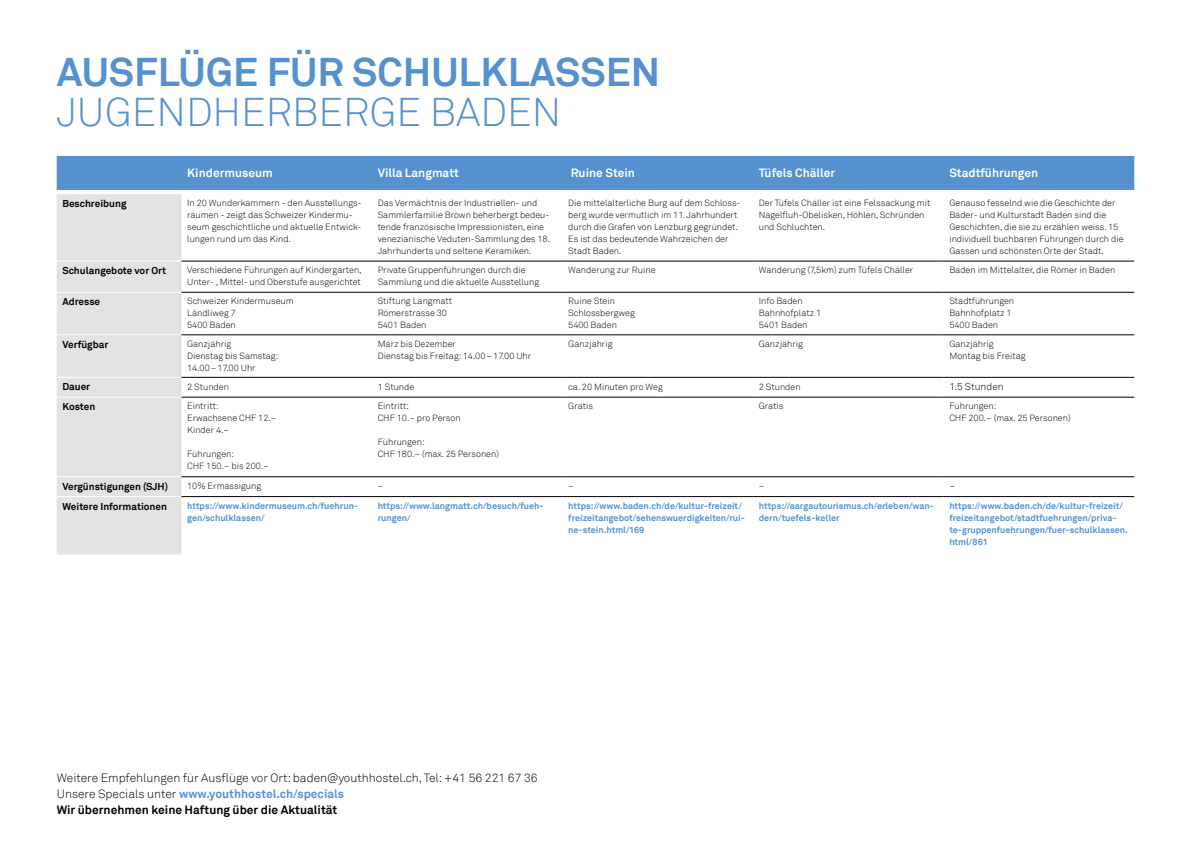
<style>
.page{position:relative;width:1191px;height:842px;background:#fff}
.page>*{position:absolute;margin:0;border:0;box-sizing:border-box;transform-origin:0 0}
.t1{font:700 40px "Akkurat";color:#5491ce}
.t2{font:300 40px "Akkurat";color:#5491ce}
.t3{font:300 12px/16px "Akkurat";color:#000}
.t4{font:700 12px "Akkurat";color:#fff}
.t5{font:700 10px "Akkurat";color:#000}
.t6{font:300 10px "Akkurat";color:#000}
.t7{font:300 9px/12px "Akkurat";color:#000}
.t8{font:700 9px/12px "Akkurat";color:#5491ce}
.s1{font-weight:700;color:#5491ce}
.s2{font-weight:700}
</style>
<div class="page">
<div style="left:57px;top:156px;width:1077px;height:34px;background:#5491ce"></div>
<div style="left:57px;top:194px;width:124px;height:360px;background:#e3e3e3"></div>
<hr style="left:57px;top:261px;width:124px;height:1px;background:#fff">
<hr style="left:57px;top:292px;width:124px;height:1px;background:#fff">
<hr style="left:57px;top:335px;width:124px;height:1px;background:#fff">
<hr style="left:57px;top:377px;width:124px;height:1px;background:#fff">
<hr style="left:57px;top:397px;width:124px;height:1px;background:#fff">
<hr style="left:57px;top:477px;width:124px;height:1px;background:#fff">
<hr style="left:57px;top:496px;width:124px;height:1px;background:#fff">
<hr style="left:181px;top:261px;width:191px;height:1px;background:#000">
<hr style="left:372px;top:261px;width:190px;height:1px;background:#000">
<hr style="left:562px;top:261px;width:191px;height:1px;background:#000">
<hr style="left:753px;top:261px;width:190px;height:1px;background:#000">
<hr style="left:943px;top:261px;width:191px;height:1px;background:#000">
<hr style="left:181px;top:292px;width:191px;height:1px;background:#000">
<hr style="left:372px;top:292px;width:190px;height:1px;background:#000">
<hr style="left:562px;top:292px;width:191px;height:1px;background:#000">
<hr style="left:753px;top:292px;width:190px;height:1px;background:#000">
<hr style="left:943px;top:292px;width:191px;height:1px;background:#000">
<hr style="left:181px;top:335px;width:191px;height:1px;background:#000">
<hr style="left:372px;top:335px;width:190px;height:1px;background:#000">
<hr style="left:562px;top:335px;width:191px;height:1px;background:#000">
<hr style="left:753px;top:335px;width:190px;height:1px;background:#000">
<hr style="left:943px;top:335px;width:191px;height:1px;background:#000">
<hr style="left:181px;top:377px;width:191px;height:1px;background:#000">
<hr style="left:372px;top:377px;width:190px;height:1px;background:#000">
<hr style="left:562px;top:377px;width:191px;height:1px;background:#000">
<hr style="left:753px;top:377px;width:190px;height:1px;background:#000">
<hr style="left:943px;top:377px;width:191px;height:1px;background:#000">
<hr style="left:181px;top:397px;width:191px;height:1px;background:#000">
<hr style="left:372px;top:397px;width:190px;height:1px;background:#000">
<hr style="left:562px;top:397px;width:191px;height:1px;background:#000">
<hr style="left:753px;top:397px;width:190px;height:1px;background:#000">
<hr style="left:943px;top:397px;width:191px;height:1px;background:#000">
<hr style="left:181px;top:477px;width:191px;height:1px;background:#000">
<hr style="left:372px;top:477px;width:190px;height:1px;background:#000">
<hr style="left:562px;top:477px;width:191px;height:1px;background:#000">
<hr style="left:753px;top:477px;width:190px;height:1px;background:#000">
<hr style="left:943px;top:477px;width:191px;height:1px;background:#000">
<hr style="left:181px;top:496px;width:191px;height:1px;background:#000">
<hr style="left:372px;top:496px;width:190px;height:1px;background:#000">
<hr style="left:562px;top:496px;width:191px;height:1px;background:#000">
<hr style="left:753px;top:496px;width:190px;height:1px;background:#000">
<hr style="left:943px;top:496px;width:191px;height:1px;background:#000">
<h1 class="t1" style="left:57px;top:46px;width:605px">AUSFLÜGE FÜR SCHULKLASSEN</h1>
<h1 class="t2" style="left:57px;top:88px;width:506px">JUGENDHERBERGE BADEN</h1>
<h2 class="t4" style="left:187px;top:165px;width:87px">Kindermuseum</h2>
<h2 class="t4" style="left:378px;top:165px;width:83px">Villa Langmatt</h2>
<h2 class="t4" style="left:571px;top:165px;width:66px">Ruine Stein</h2>
<h2 class="t4" style="left:759px;top:165px;width:78px">Tüfels Chäller</h2>
<h2 class="t4" style="left:949px;top:165px;width:90px">Stadtführungen</h2>
<p class="t5" style="left:62px;top:197px;width:66px">Beschreibung</p>
<p class="t7" style="left:187px;top:197px;width:176px">In 20 Wunderkammern - den Ausstellungs&shy;räumen - zeigt das Schweizer Kindermu&shy;seum geschichtliche und aktuelle Entwick&shy;lungen rund um das Kind.</p>
<p class="t7" style="left:378px;top:197px;width:174px">Das Vermächtnis der Industriellen- und Sammlerfamilie Brown beherbergt bedeu&shy;tende französische Impressionisten, eine venezianische Veduten-Sammlung des 18.<br>Jahrhunderts und seltene Keramiken.</p>
<p class="t7" style="left:568px;top:197px;width:174px">Die mittelalterliche Burg auf dem Schloss&shy;berg wurde vermutlich im 11. Jahrhundert durch die Grafen von Lenzburg gegründet.<br>Es ist das bedeutende Wahrzeichen der Stadt Baden.</p>
<p class="t7" style="left:759px;top:197px;width:173px">Der Tüfels Chäller ist eine Felssackung mit<br>Nagelfluh-Obelisken, Höhlen, Schründen und Schluchten.</p>
<p class="t7" style="left:949px;top:197px;width:176px">Genauso fesselnd wie die Geschichte der Bäder- und Kulturstadt Baden sind die Geschichten, die sie zu erzählen weiss. 15 individuell buchbaren Führungen durch die Gassen und schönsten Orte der Stadt.</p>
<p class="t5" style="left:62px;top:264px;width:105px">Schulangebote vor Ort</p>
<p class="t7" style="left:187px;top:264px;width:176px">Verschiedene Führungen auf Kindergarten,<br>Unter- , Mittel- und Oberstufe ausgerichtet</p>
<p class="t7" style="left:378px;top:264px;width:163px">Private Gruppenführungen durch die<br>Sammlung und die aktuelle Ausstellung</p>
<p class="t7" style="left:568px;top:264px;width:89px">Wanderung zur Ruine</p>
<p class="t7" style="left:759px;top:264px;width:156px">Wanderung (7,5km) zum Tüfels Chäller</p>
<p class="t7" style="left:949px;top:264px;width:167px">Baden im Mittelalter, die Römer in Baden</p>
<p class="t5" style="left:62px;top:295px;width:39px">Adresse</p>
<p class="t7" style="left:187px;top:295px;width:108px">Schweizer Kindermuseum<br>Ländliweg 7<br>5400 Baden</p>
<p class="t7" style="left:378px;top:295px;width:76px">Stiftung Langmatt<br>Römerstrasse 30<br>5401 Baden</p>
<p class="t7" style="left:568px;top:295px;width:68px">Ruine Stein<br>Schlossbergweg<br>5400 Baden</p>
<p class="t7" style="left:759px;top:295px;width:64px">Info Baden<br>Bahnhofplatz 1<br>5401 Baden</p>
<p class="t7" style="left:949px;top:295px;width:66px">Stadtführungen<br>Bahnhofplatz 1<br>5400 Baden</p>
<p class="t5" style="left:62px;top:338px;width:48px">Verfügbar</p>
<p class="t7" style="left:187px;top:338px;width:93px">Ganzjährig<br>Dienstag bis Samstag:<br>14.00–17.00 Uhr</p>
<p class="t7" style="left:378px;top:338px;width:155px">März bis Dezember<br>Dienstag bis Freitag: 14.00–17.00 Uhr</p>
<p class="t7" style="left:568px;top:338px;width:46px">Ganzjährig</p>
<p class="t7" style="left:759px;top:338px;width:46px">Ganzjährig</p>
<p class="t7" style="left:949px;top:338px;width:78px">Ganzjährig<br>Montag bis Freitag</p>
<p class="t5" style="left:62px;top:380px;width:29px">Dauer</p>
<p class="t7" style="left:187px;top:381px;width:43px">2 Stunden</p>
<p class="t7" style="left:378px;top:381px;width:38px">1 Stunde</p>
<p class="t7" style="left:568px;top:381px;width:96px">ca. 20 Minuten pro Weg</p>
<p class="t7" style="left:759px;top:381px;width:43px">2 Stunden</p>
<p class="t6" style="left:949px;top:381px;width:56px">1.5 Stunden</p>
<p class="t5" style="left:62px;top:400px;width:34px">Kosten</p>
<p class="t7" style="left:187px;top:400px;width:91px">Eintritt:<br>Erwachsene CHF 12.–<br>Kinder 4.–</p>
<p class="t7" style="left:187px;top:448px;width:83px">Führungen:<br>CHF 150.– bis 200.–</p>
<p class="t7" style="left:568px;top:400px;width:26px">Gratis</p>
<p class="t7" style="left:759px;top:400px;width:26px">Gratis</p>
<p class="t7" style="left:949px;top:400px;width:123px">Führungen:<br>CHF 200.– (max. 25 Personen)</p>
<p class="t7" style="left:378px;top:400px;width:84px">Eintritt:<br>CHF 10.– pro Person</p>
<p class="t7" style="left:378px;top:436px;width:123px">Führungen:<br>CHF 180.– (max. 25 Personen)</p>
<p class="t5" style="left:62px;top:480px;width:107px">Vergünstigungen (SJH)</p>
<p class="t7" style="left:187px;top:480px;width:75px">10% Ermässigung</p>
<p class="t7" style="left:378px;top:480px;width:7px">–</p>
<p class="t7" style="left:568px;top:480px;width:7px">–</p>
<p class="t7" style="left:759px;top:480px;width:7px">–</p>
<p class="t7" style="left:949px;top:480px;width:7px">–</p>
<p class="t5" style="left:62px;top:500px;width:106px">Weitere Informationen</p>
<p class="t8" style="left:187px;top:500px;width:172px">https://www.kindermuseum.ch/fuehrun&shy;gen/schulklassen/</p>
<p class="t8" style="left:378px;top:500px;width:167px">https://www.langmatt.ch/besuch/fueh&shy;rungen/</p>
<p class="t8" style="left:568px;top:500px;width:178px">https://www.baden.ch/de/kultur-freizeit/ freizeitangebot/sehenswuerdigkeiten/rui&shy;ne-stein.html/169</p>
<p class="t8" style="left:759px;top:500px;width:177px">https://aargautourismus.ch/erleben/wan&shy;dern/tuefels-keller</p>
<p class="t8" style="left:949px;top:500px;width:180px">https://www.baden.ch/de/kultur-freizeit/ freizeitangebot/stadtfuehrungen/priva&shy;te-gruppenfuehrungen/fuer-schulklassen. html/861</p>
<h2 class="t3" style="left:57px;top:770px;width:482px">Weitere Empfehlungen für Ausflüge vor Ort: baden@youthhostel.ch, Tel: +41 56 221 67 36<br>Unsere Specials unter <span class="s1">www.youthhostel.ch/specials<br></span><span class="s2">Wir übernehmen keine Haftung über die Aktualität</span></h2>
</div>
